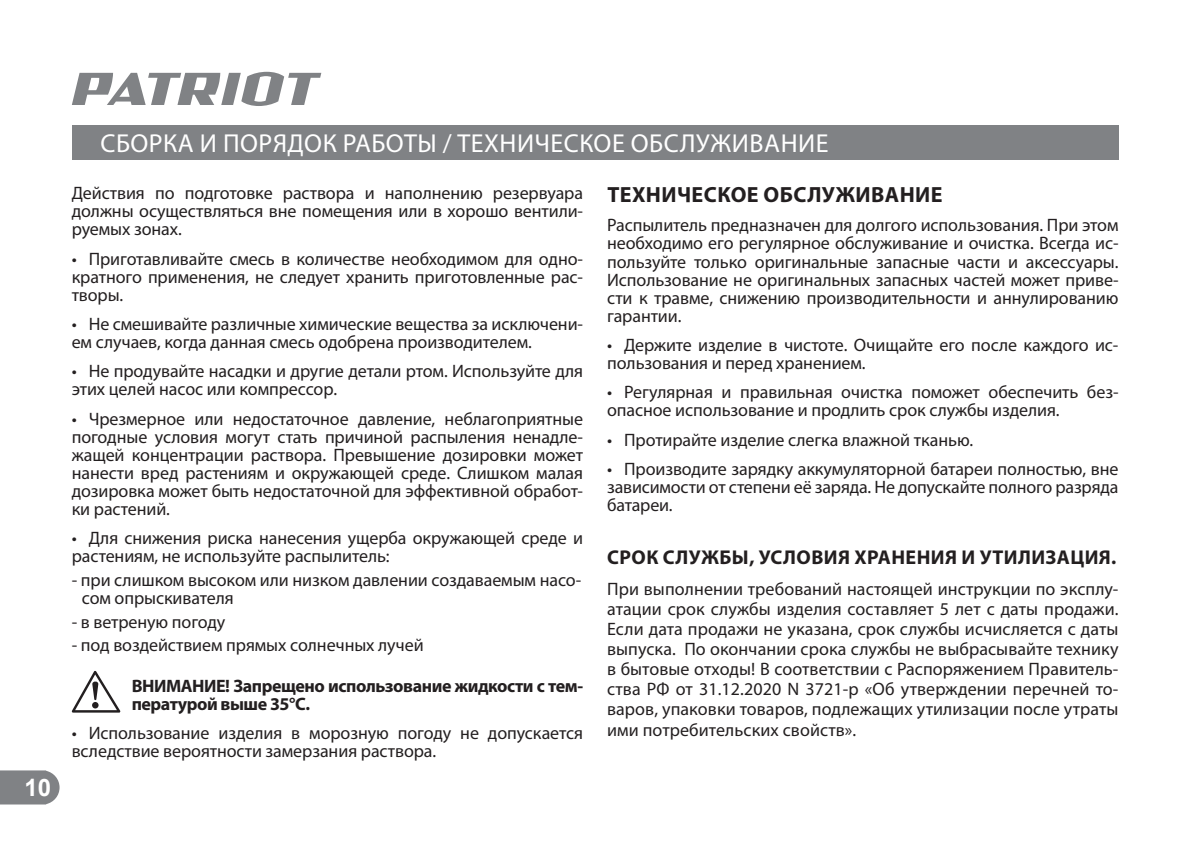
<style>
.page{position:relative;width:1192px;height:843px;background:#fff}
.page>*{position:absolute;margin:0;border:0;box-sizing:border-box;transform-origin:0 0}
.t1{font:26px "Myriad Pro";letter-spacing:.02em;color:#fff}
.t2{font:700 24px "Arial";color:#fff}
.t3{font:700 22px "Myriad Pro";letter-spacing:.02em;color:#231f20}
.t4{font:700 20px "Myriad Pro";letter-spacing:.02em;color:#231f20}
.t5{font:18px/18px "Myriad Pro";letter-spacing:-.005em;color:#231f20}
.t6{font:700 18px/18px "Myriad Pro";letter-spacing:-.025em;color:#231f20}
</style>
<div class="page">
<svg style="left:72px;top:72px;width:249px;height:34px"></svg>
<svg style="left:0;top:770px;width:60px;height:34px;background:#898b8e"></svg>
<div style="left:72px;top:126px;width:1046px;height:34px;background:#808285"></div>
<svg style="left:72px;top:670px;width:49px;height:42px"></svg>
<h2 class="t2" style="left:25px;top:770px;width:28px">10</h2>
<h1 class="t1" style="left:100px;top:128px;width:729px">СБОРКА И ПОРЯДОК РАБОТЫ / ТЕХНИЧЕСКОЕ ОБСЛУЖИВАНИЕ</h1>
<p class="t5" style="left:72px;top:184px;width:513px;text-align:justify">Действия по подготовке раствора и наполнению резервуара должны осуществляться вне помещения или в хорошо вентили&shy;руемых зонах.</p>
<p class="t5" style="left:72px;top:249px;width:513px;text-align:justify">• Приготавливайте смесь в количестве необходимом для одно&shy;кратного применения, не следует хранить приготовленные рас&shy;творы.</p>
<p class="t5" style="left:72px;top:314px;width:513px">• Не смешивайте различные химические вещества за исключени&shy;ем случаев, когда данная смесь одобрена производителем.</p>
<p class="t5" style="left:72px;top:362px;width:513px">• Не продувайте насадки и другие детали ртом. Используйте для этих целей насос или компрессор.</p>
<p class="t5" style="left:72px;top:409px;width:513px;text-align:justify">• Чрезмерное или недостаточное давление, неблагоприятные погодные условия могут стать причиной распыления ненадле&shy;жащей концентрации раствора. Превышение дозировки может нанести вред растениям и окружающей среде. Слишком малая дозировка может быть недостаточной для эффективной обработ&shy;ки растений.</p>
<p class="t5" style="left:72px;top:528px;width:513px">• Для снижения риска нанесения ущерба окружающей среде и растениям, не используйте распылитель:</p>
<p class="t5" style="left:82px;top:570px;width:501px;text-indent:-10px">- при слишком высоком или низком давлении создаваемым насо&shy;сом опрыскивателя</p>
<p class="t5" style="left:72px;top:612px;width:155px">- в ветреную погоду</p>
<p class="t5" style="left:72px;top:635px;width:353px">- под воздействием прямых солнечных лучей</p>
<p class="t6" style="left:132px;top:676px;width:453px">ВНИМАНИЕ! Запрещено использование жидкости с тем&shy;пературой выше 35°C.</p>
<p class="t5" style="left:72px;top:723px;width:513px">• Использование изделия в морозную погоду не допускается вследствие вероятности замерзания раствора.</p>
<p class="t3" style="left:607px;top:182px;width:337px">ТЕХНИЧЕСКОЕ ОБСЛУЖИВАНИЕ</p>
<p class="t5" style="left:607px;top:216px;width:513px;text-align:justify">Распылитель предназначен для долгого использования. При этом необходимо его регулярное обслуживание и очистка. Всегда ис&shy;пользуйте только оригинальные запасные части и аксессуары.<br>Использование не оригинальных запасных частей может приве&shy;сти к травме, снижению производительности и аннулированию гарантии.</p>
<p class="t5" style="left:607px;top:335px;width:513px">• Держите изделие в чистоте. Очищайте его после каждого ис&shy;пользования и перед хранением.</p>
<p class="t5" style="left:607px;top:383px;width:513px">• Регулярная и правильная очистка поможет обеспечить без&shy;опасное использование и продлить срок службы изделия.</p>
<p class="t5" style="left:607px;top:430px;width:368px">• Протирайте изделие слегка влажной тканью.</p>
<p class="t5" style="left:607px;top:459px;width:513px;text-align:justify">• Производите зарядку аккумуляторной батареи полностью, вне зависимости от степени её заряда. Не допускайте полного разряда батареи.</p>
<p class="t4" style="left:607px;top:545px;width:511px">СРОК СЛУЖБЫ, УСЛОВИЯ ХРАНЕНИЯ И УТИЛИЗАЦИЯ.</p>
<p class="t5" style="left:607px;top:578px;width:513px;line-height:20px;text-align:justify">При выполнении требований настоящей инструкции по эксплу&shy;атации срок службы изделия составляет 5 лет с даты продажи.<br>Если дата продажи не указана, срок службы исчисляется с даты выпуска. По окончании срока службы не выбрасывайте технику в бытовые отходы! В соответствии с Распоряжением Правитель&shy;ства РФ от 31.12.2020 N 3721-р «Об утверждении перечней то&shy;варов, упаковки товаров, подлежащих утилизации после утраты ими потребительских свойств».</p>
</div>
